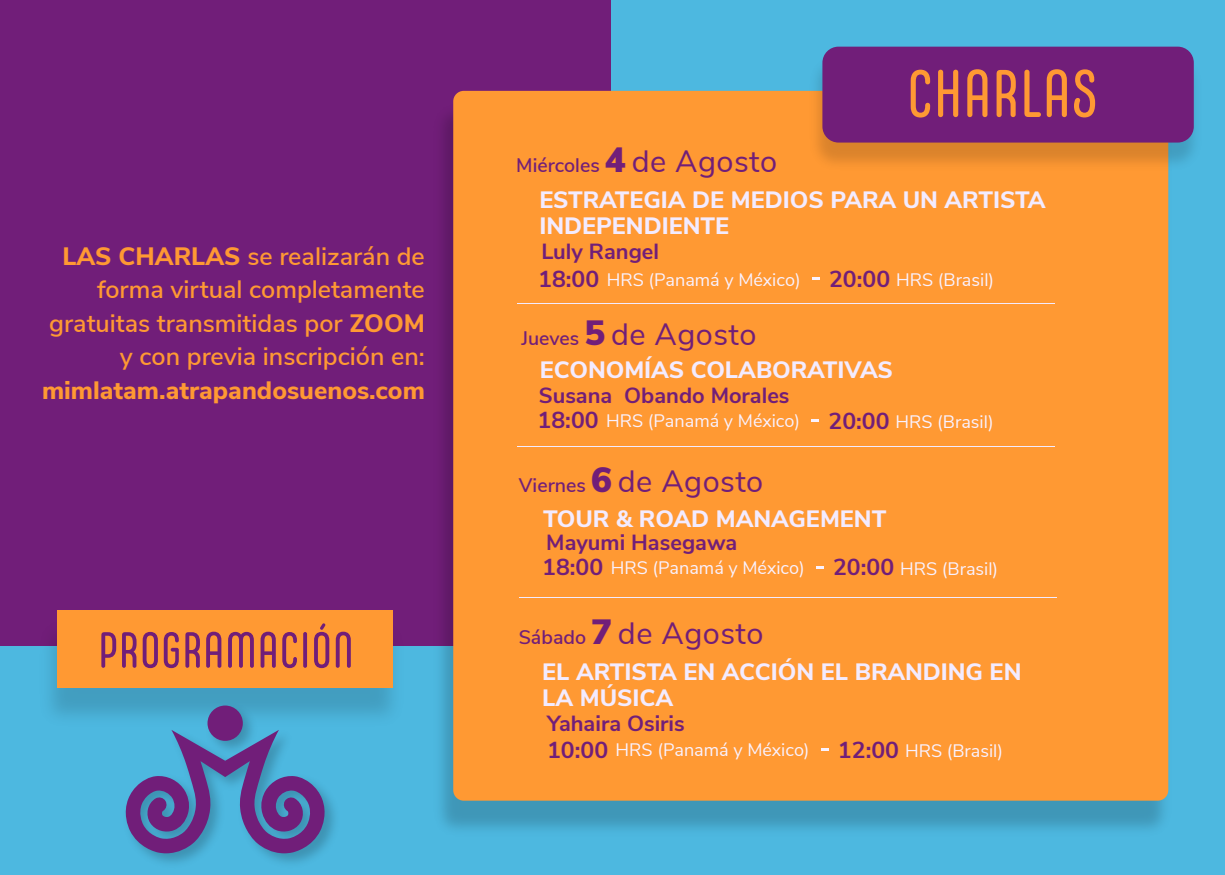
<style>
.page{position:relative;width:1225px;height:875px;background:#4db8e0}
.page>*{position:absolute;margin:0;border:0;box-sizing:border-box;transform-origin:0 0}
.t1{font:67.29px "Carl Marx";color:#f93}
.t2{font:50.75px "Carl Marx";color:#711e79}
.t3{font:30.71px "Nunito Sans";letter-spacing:.015em;color:#711e79}
.t4{font:600 25.11px/33.4px "Nunito Sans";color:#f93;text-align:right}
.t5{font:800 25.11px "Nunito Sans";color:#f93}
.t6{font:800 23.62px/26.2px "Nunito Sans";color:#f3ebff}
.t7{font:700 21.88px "Nunito Sans";color:#711e79}
.t8{font:600 19.6px "Nunito Sans";color:#711e79}
.t9{font:18.03px "Nunito Sans";color:#f9f1ff}
.s1{font-weight:800}
.s2{font-weight:900;font-size:35px}
.s3{font-weight:400;font-size:30.71px}
.s4{font-weight:700;font-size:23.1px;color:#711e79}
.s5{font-weight:600;font-size:19.6px}
</style>
<div class="page">
<div style="left:0;top:0;width:611px;height:645px;background:#711e79"></div>
<img style="left:429px;top:115px;width:740px;height:715px">
<div style="left:453px;top:91px;width:715px;height:710px;background:#f93;border-radius:10px"></div>
<img style="left:32px;top:643px;width:379px;height:73px">
<div style="left:57px;top:610px;width:336px;height:78px;background:#f93"></div>
<img style="left:805px;top:49px;width:390px;height:126px">
<div style="left:822px;top:47px;width:372px;height:96px;background:#711e79;border-radius:16px"></div>
<hr style="left:517px;top:303px;width:538px;height:1px;background:#f3ebff">
<hr style="left:517px;top:447px;width:538px;height:1px;background:#f3ebff">
<hr style="left:519px;top:597px;width:538px;height:1px;background:#f3ebff">
<svg style="left:812px;top:278px;width:8px;height:2px"></svg>
<img style="left:119px;top:698px;width:225px;height:165px">
<svg style="left:123px;top:706px;width:205px;height:147px"></svg>
<svg style="left:816px;top:566px;width:8px;height:2px"></svg>
<svg style="left:821px;top:749px;width:8px;height:2px"></svg>
<svg style="left:812px;top:419px;width:7px;height:2px"></svg>
<h3 class="t4" style="left:49px;top:238px;width:377px"><span class="s1">LAS CHARLAS</span> se realizarán de forma virtual completamente gratuitas transmitidas por <span class="s1">ZOOM </span>y con previa inscripción en:</h3>
<h3 class="t5" style="left:42px;top:372px;width:384px">mimlatam.atrapandosuenos.com</h3>
<h2 class="t2" style="left:98px;top:622px;width:258px">PROGRAMACIÓN</h2>
<p class="t8" style="left:516px;top:151px;width:262px">Miércoles <span class="s2">4</span> <span class="s3">de Agosto</span></p>
<h1 class="t1" style="left:906px;top:56px;width:193px">CHARLAS</h1>
<h3 class="t6" style="left:539px;top:185px;width:508px">ESTRATEGIA DE MEDIOS PARA UN ARTISTA<br>INDEPENDIENTE</h3>
<p class="t7" style="left:541px;top:235px;width:119px">Luly Rangel</p>
<p class="t9" style="left:538px;top:266px;width:458px"><span class="s4">18:00</span> HRS (Panamá y México) <span class="s4">20:00</span> HRS (Brasil)</p>
<h3 class="t3" style="left:521px;top:312px;width:237px"><span class="s5">Jueves</span> <span class="s2">5</span> de Agosto</h3>
<h3 class="t6" style="left:540px;top:356px;width:355px">ECONOMÍAS COLABORATIVAS</h3>
<p class="t7" style="left:539px;top:380px;width:252px">Susana Obando Morales</p>
<p class="t9" style="left:538px;top:408px;width:458px"><span class="s4">18:00</span> HRS (Panamá y México) <span class="s4">20:00</span> HRS (Brasil)</p>
<h3 class="t3" style="left:519px;top:459px;width:246px"><span class="s5">Viernes</span> <span class="s2">6</span> de Agosto</h3>
<h3 class="t6" style="left:543px;top:504px;width:345px">TOUR &amp; ROAD MANAGEMENT</h3>
<p class="t7" style="left:546px;top:526px;width:193px">Mayumi Hasegawa</p>
<p class="t9" style="left:542px;top:555px;width:458px"><span class="s4">18:00</span> HRS (Panamá y México) <span class="s4">20:00</span> HRS (Brasil)</p>
<h3 class="t3" style="left:519px;top:611px;width:246px"><span class="s5">Sábado</span> <span class="s2">7</span> de Agosto</h3>
<h3 class="t6" style="left:542px;top:658px;width:481px">EL ARTISTA EN ACCIÓN EL BRANDING EN<br>LA MÚSICA</h3>
<p class="t7" style="left:547px;top:707px;width:139px">Yahaira Osiris</p>
<p class="t9" style="left:547px;top:737px;width:458px"><span class="s4">10:00</span> HRS (Panamá y México) <span class="s4">12:00</span> HRS (Brasil)</p>
</div>
